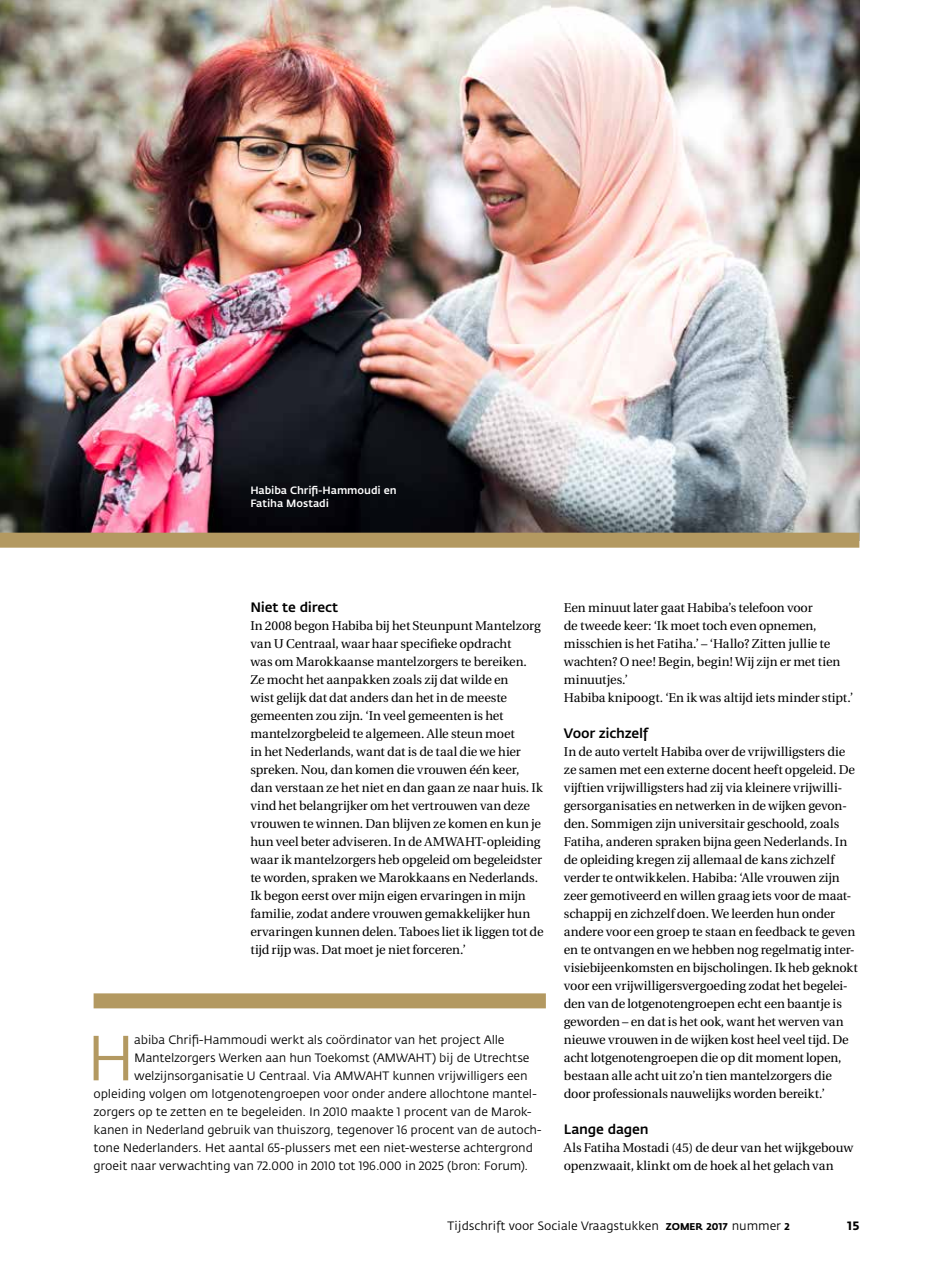
<style>
.page{position:relative;width:936px;height:1276px;background:#fff}
.page>*{position:absolute;margin:0;border:0;box-sizing:border-box;transform-origin:0 0}
.t1{font:62.85px "Fedra Sans";color:#b39961}
.t2{font:13.5px "Fedra Sans Medium TF";letter-spacing:-.015em;color:#000}
.t3{font:12.75px/18px "Utopia";letter-spacing:-.01em;color:#000}
.t4{font:12px "Fedra Sans";letter-spacing:-.015em;color:#000}
.t5{font:700 12px "Fedra Sans";color:#000}
.t6{font:10.5px/13.5px "Fedra Sans Medium TF";letter-spacing:-.01em;color:#fff}
.s1{font-weight:700;font-size:9.75px}
</style>
<div class="page">
<img style="left:0;top:0;width:859px;height:533px">
<div style="left:0;top:533px;width:859px;height:15px;background:#b39961"></div>
<div style="left:94px;top:993px;width:452px;height:15px;background:#b39961"></div>
<p class="t6" style="left:250px;top:484px;width:148px">Habiba Chrifi-Hammoudi en<br>Fatiha Mostadi</p>
<p class="t2" style="left:250px;top:600px;width:89px">Niet te direct</p>
<p class="t3" style="left:250px;top:617px;width:295px">In 2008 begon Habiba bij het Steunpunt Mantelzorg van U Centraal, waar haar specifieke opdracht<br>was om Marokkaanse mantelzorgers te bereiken.<br>Ze mocht het aanpakken zoals zij dat wilde en<br>wist gelijk dat dat anders dan het in de meeste gemeenten zou zijn. ‘In veel gemeenten is het mantelzorgbeleid te algemeen. Alle steun moet<br>in het Nederlands, want dat is de taal die we hier spreken. Nou, dan komen die vrouwen één keer, dan verstaan ze het niet en dan gaan ze naar huis. Ik vind het belangrijker om het vertrouwen van deze vrouwen te winnen. Dan blijven ze komen en kun je hun veel beter adviseren. In de AMWAHT-opleiding waar ik mantelzorgers heb opgeleid om begeleidster te worden, spraken we Marokkaans en Nederlands.<br>Ik begon eerst over mijn eigen ervaringen in mijn familie, zodat andere vrouwen gemakkelijker hun ervaringen kunnen delen. Taboes liet ik liggen tot de tijd rijp was. Dat moet je niet forceren.’</p>
<h1 class="t1" style="left:86px;top:1025px;width:51px">H</h1>
<p class="t4" style="left:134px;top:1033px;width:372px">abiba Chrifi-Hammoudi werkt als coördinator van het project Alle</p>
<p class="t4" style="left:134px;top:1051px;width:397px">Mantelzorgers Werken aan hun Toekomst (AMWAHT) bij de Utrechtse</p>
<p class="t4" style="left:134px;top:1069px;width:395px">welzijnsorganisatie U Centraal. Via AMWAHT kunnen vrijwilligers een</p>
<p class="t4" style="left:94px;top:1087px;width:444px">opleiding volgen om lotgenotengroepen voor onder andere allochtone mantel-</p>
<p class="t4" style="left:94px;top:1105px;width:439px">zorgers op te zetten en te begeleiden. In 2010 maakte 1 procent van de Marok-</p>
<p class="t4" style="left:94px;top:1123px;width:449px">kanen in Nederland gebruik van thuiszorg, tegenover 16 procent van de autoch-</p>
<p class="t4" style="left:94px;top:1141px;width:441px">tone Nederlanders. Het aantal 65-plussers met een niet-westerse achtergrond</p>
<p class="t4" style="left:94px;top:1159px;width:436px">groeit naar verwachting van 72.000 in 2010 tot 196.000 in 2025 (bron: Forum).</p>
<p class="t3" style="left:564px;top:599px;width:291px">Een minuut later gaat Habiba’s telefoon voor<br>de tweede keer: ‘Ik moet toch even opnemen, misschien is het Fatiha.’ – ‘Hallo? Zitten jullie te wachten? O nee! Begin, begin! Wij zijn er met tien minuutjes.’<br>Habiba knipoogt. ‘En ik was altijd iets minder stipt.’</p>
<p class="t2" style="left:564px;top:726px;width:86px">Voor zichzelf</p>
<p class="t3" style="left:564px;top:743px;width:295px">In de auto vertelt Habiba over de vrijwilligsters die ze samen met een externe docent heeft opgeleid. De vijftien vrijwilligsters had zij via kleinere vrijwilli&shy;gersorganisaties en netwerken in de wijken gevon&shy;den. Sommigen zijn universitair geschoold, zoals Fatiha, anderen spraken bijna geen Nederlands. In de opleiding kregen zij allemaal de kans zichzelf verder te ontwikkelen. Habiba: ‘Alle vrouwen zijn zeer gemotiveerd en willen graag iets voor de maat&shy;schappij en zichzelf doen. We leerden hun onder andere voor een groep te staan en feedback te geven en te ontvangen en we hebben nog regelmatig inter&shy;visiebijeenkomsten en bijscholingen. Ik heb geknokt voor een vrijwilligersvergoeding zodat het begelei&shy;den van de lotgenotengroepen echt een baantje is geworden – en dat is het ook, want het werven van nieuwe vrouwen in de wijken kost heel veel tijd. De acht lotgenotengroepen die op dit moment lopen, bestaan alle acht uit zo’n tien mantelzorgers die door professionals nauwelijks worden bereikt.’</p>
<p class="t2" style="left:564px;top:1122px;width:86px">Lange dagen</p>
<p class="t3" style="left:564px;top:1139px;width:291px">Als Fatiha Mostadi (45) de deur van het wijkgebouw openzwaait, klinkt om de hoek al het gelach van</p>
<p class="t4" style="left:447px;top:1219px;width:344px">Tijdschrift voor Sociale Vraagstukken <span class="s1">ZOMER 2017</span> nummer <span class="s1">2</span></p>
<p class="t5" style="left:847px;top:1218px;width:14px">15</p>
</div>
